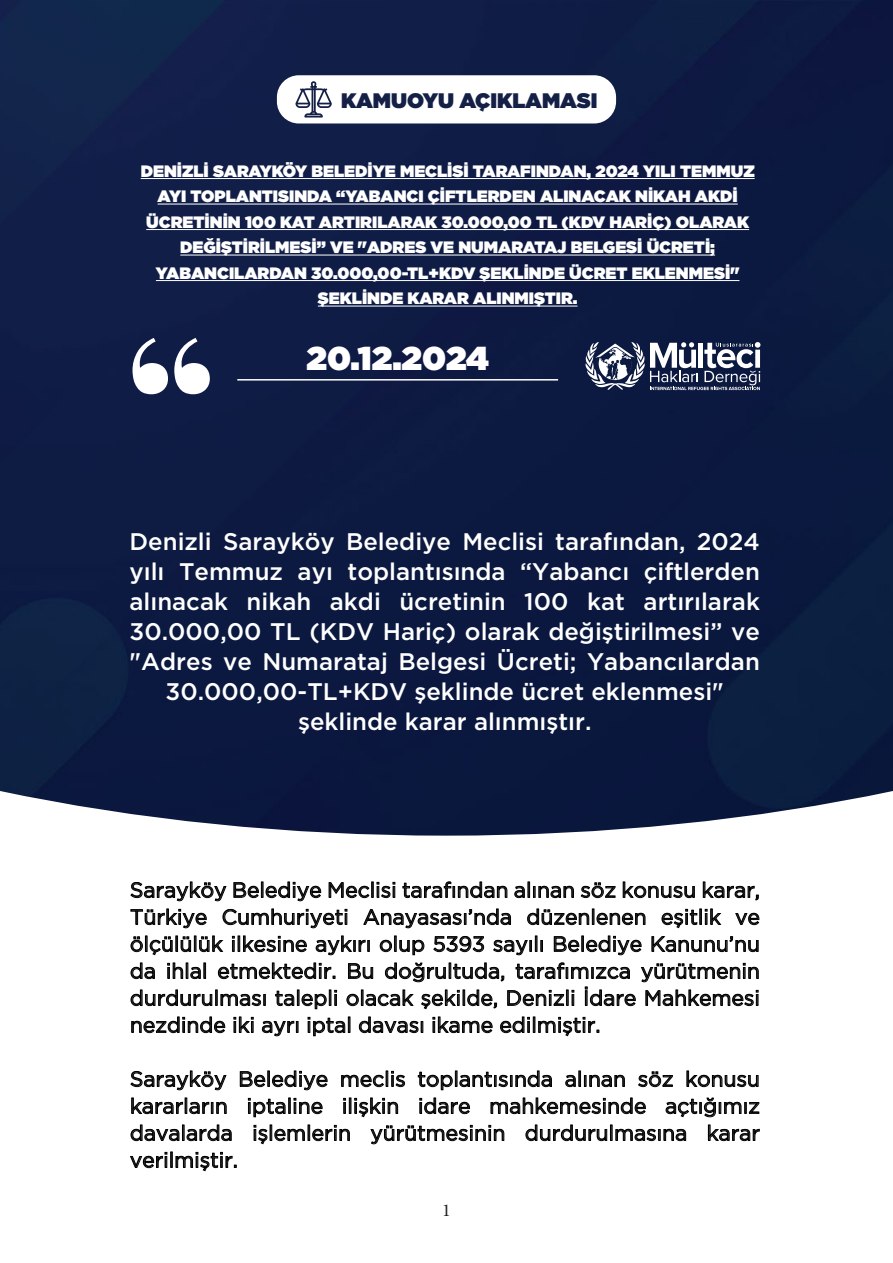
<style>
.page{position:relative;width:893px;height:1263px;background:#fff}
.page>*{position:absolute;margin:0;border:0;box-sizing:border-box;transform-origin:0 0}
.t1{font:900 33px "Gotham";color:#fff}
.t2{font:24px/30px "Gotham Medium TR";color:#fff;text-align:center}
.t3{font:21px/27px "Gotham Book TR";color:#231f20;text-align:justify}
.t4{font:900 21px "Gotham";color:#142046}
.t5{font:18px "Minion Pro";color:#231f20}
.t6{font:900 16.5px/25.5px "Gotham";color:#fff;text-align:center}
</style>
<div class="page">
<img style="left:0;top:0;width:893px;height:836px">
<svg style="left:585px;top:342px;width:175px;height:48px"></svg>
<hr style="left:237px;top:379px;width:321px;height:2px;background:#fff">
<svg style="left:132px;top:338px;width:78px;height:56px"></svg>
<div style="left:277px;top:75px;width:339px;height:48px;background:#fff;border-radius:22px"></div>
<svg style="left:295px;top:81px;width:37px;height:37px"></svg>
<svg style="left:131px;top:882px;width:95px;height:19px"></svg>
<svg style="left:234px;top:882px;width:87px;height:19px"></svg>
<svg style="left:329px;top:882px;width:66px;height:16px"></svg>
<svg style="left:403px;top:882px;width:104px;height:16px"></svg>
<svg style="left:515px;top:882px;width:59px;height:16px"></svg>
<svg style="left:581px;top:883px;width:34px;height:15px"></svg>
<svg style="left:623px;top:882px;width:71px;height:16px"></svg>
<svg style="left:703px;top:882px;width:55px;height:18px"></svg>
<svg style="left:131px;top:909px;width:75px;height:19px"></svg>
<svg style="left:223px;top:909px;width:124px;height:19px"></svg>
<svg style="left:364px;top:909px;width:147px;height:19px"></svg>
<svg style="left:527px;top:909px;width:118px;height:16px"></svg>
<svg style="left:662px;top:909px;width:59px;height:19px"></svg>
<svg style="left:736px;top:913px;width:23px;height:12px"></svg>
<svg style="left:131px;top:936px;width:92px;height:19px"></svg>
<svg style="left:232px;top:936px;width:75px;height:16px"></svg>
<svg style="left:316px;top:936px;width:53px;height:19px"></svg>
<svg style="left:380px;top:936px;width:44px;height:19px"></svg>
<svg style="left:434px;top:936px;width:50px;height:16px"></svg>
<svg style="left:494px;top:936px;width:49px;height:19px"></svg>
<svg style="left:554px;top:936px;width:87px;height:19px"></svg>
<svg style="left:652px;top:936px;width:106px;height:16px"></svg>
<svg style="left:131px;top:963px;width:24px;height:16px"></svg>
<svg style="left:168px;top:963px;width:38px;height:16px"></svg>
<svg style="left:218px;top:963px;width:117px;height:16px"></svg>
<svg style="left:348px;top:963px;width:25px;height:16px"></svg>
<svg style="left:385px;top:963px;width:119px;height:19px"></svg>
<svg style="left:516px;top:963px;width:114px;height:16px"></svg>
<svg style="left:641px;top:963px;width:117px;height:19px"></svg>
<svg style="left:131px;top:990px;width:134px;height:16px"></svg>
<svg style="left:275px;top:990px;width:62px;height:19px"></svg>
<svg style="left:347px;top:990px;width:66px;height:16px"></svg>
<svg style="left:421px;top:990px;width:76px;height:19px"></svg>
<svg style="left:508px;top:990px;width:66px;height:16px"></svg>
<svg style="left:585px;top:987px;width:50px;height:19px"></svg>
<svg style="left:646px;top:990px;width:112px;height:16px"></svg>
<svg style="left:132px;top:1017px;width:93px;height:16px"></svg>
<svg style="left:234px;top:1017px;width:19px;height:15px"></svg>
<svg style="left:262px;top:1021px;width:36px;height:15px"></svg>
<svg style="left:308px;top:1017px;width:42px;height:19px"></svg>
<svg style="left:359px;top:1017px;width:64px;height:16px"></svg>
<svg style="left:433px;top:1017px;width:59px;height:16px"></svg>
<svg style="left:500px;top:1017px;width:99px;height:19px"></svg>
<svg style="left:131px;top:1071px;width:95px;height:19px"></svg>
<svg style="left:240px;top:1071px;width:87px;height:19px"></svg>
<svg style="left:341px;top:1071px;width:64px;height:16px"></svg>
<svg style="left:418px;top:1071px;width:134px;height:19px"></svg>
<svg style="left:566px;top:1071px;width:59px;height:16px"></svg>
<svg style="left:638px;top:1072px;width:34px;height:15px"></svg>
<svg style="left:687px;top:1071px;width:71px;height:16px"></svg>
<svg style="left:132px;top:1098px;width:94px;height:16px"></svg>
<svg style="left:248px;top:1098px;width:74px;height:19px"></svg>
<svg style="left:344px;top:1098px;width:54px;height:19px"></svg>
<svg style="left:420px;top:1098px;width:50px;height:16px"></svg>
<svg style="left:491px;top:1098px;width:155px;height:16px"></svg>
<svg style="left:666px;top:1098px;width:93px;height:19px"></svg>
<svg style="left:131px;top:1125px;width:100px;height:16px"></svg>
<svg style="left:254px;top:1125px;width:96px;height:19px"></svg>
<svg style="left:371px;top:1125px;width:133px;height:19px"></svg>
<svg style="left:526px;top:1125px;width:160px;height:16px"></svg>
<svg style="left:708px;top:1125px;width:51px;height:16px"></svg>
<svg style="left:130px;top:1152px;width:106px;height:19px"></svg>
<hr style="left:141px;top:178px;width:614px;height:1px;background:#fff">
<hr style="left:158px;top:204px;width:580px;height:1px;background:#fff">
<hr style="left:146px;top:229px;width:603px;height:1px;background:#fff">
<hr style="left:180px;top:255px;width:535px;height:1px;background:#fff">
<hr style="left:156px;top:280px;width:583px;height:1px;background:#fff">
<hr style="left:318px;top:306px;width:259px;height:1px;background:#fff">
<p class="t4" style="left:341px;top:86px;width:258px">KAMUOYU AÇIKLAMASI</p>
<p class="t6" style="left:141px;top:158px;width:615px">DENİZLİ SARAYKÖY BELEDİYE MECLİSİ TARAFINDAN, 2024 YILI TEMMUZ AYI TOPLANTISINDA “YABANCI ÇİFTLERDEN ALINACAK NİKAH AKDİ ÜCRETİNİN 100 KAT ARTIRILARAK 30.000,00 TL (KDV HARİÇ) OLARAK DEĞİŞTİRİLMESİ” VE "ADRES VE NUMARATAJ BELGESİ ÜCRETİ; YABANCILARDAN 30.000,00-TL+KDV ŞEKLİNDE ÜCRET EKLENMESİ" ŞEKLİNDE KARAR ALINMIŞTIR.</p>
<h1 class="t1" style="left:307px;top:334px;width:184px">20.12.2024</h1>
<p class="t2" style="left:130px;top:526px;width:632px">Denizli Sarayköy Belediye Meclisi tarafından, 2024 yılı Temmuz ayı toplantısında “Yabancı çiftlerden alınacak nikah akdi ücretinin 100 kat artırılarak 30.000,00 TL (KDV Hariç) olarak değiştirilmesi” ve "Adres ve Numarataj Belgesi Ücreti; Yabancılardan 30.000,00-TL+KDV şeklinde ücret eklenmesi" şeklinde karar alınmıştır.</p>
<p class="t3" style="left:130px;top:876px;width:631px">Sarayköy Belediye Meclisi tarafından alınan söz konusu karar, Türkiye Cumhuriyeti Anayasası’nda düzenlenen eşitlik ve ölçülülük ilkesine aykırı olup 5393 sayılı Belediye Kanunu’nu da ihlal etmektedir. Bu doğrultuda, tarafımızca yürütmenin durdurulması talepli olacak şekilde, Denizli İdare Mahkemesi nezdinde iki ayrı iptal davası ikame edilmiştir.</p>
<p class="t3" style="left:130px;top:1065px;width:631px">Sarayköy Belediye meclis toplantısında alınan söz konusu kararların iptaline ilişkin idare mahkemesinde açtığımız davalarda işlemlerin yürütmesinin durdurulmasına karar verilmiştir.</p>
<p class="t5" style="left:442px;top:1198px;width:10px">1</p>
</div>
